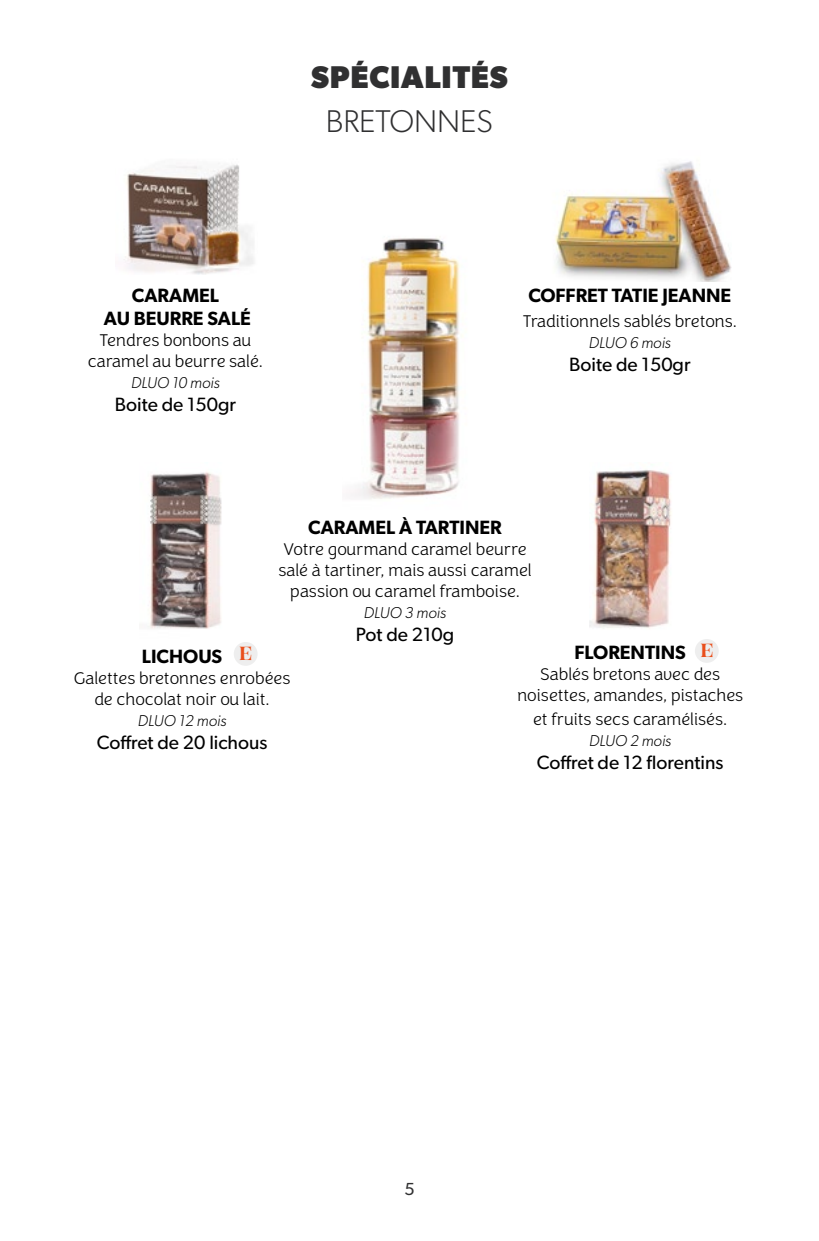
<style>
.page{position:relative;width:819px;height:1241px;background:#fff}
.page>*{position:absolute;margin:0;border:0;box-sizing:border-box;transform-origin:0 0}
.t1{font:700 31.5px "Gibson";letter-spacing:.025em;color:#303031}
.t2{font:300 31.5px "Gibson";color:#303031}
.t3{font:700 21px "Tenez";color:#e94e1b}
.t4{font:19.25px "Gibson";color:#000}
.t5{font:600 19.25px/23.1px "Gibson";color:#000;text-align:center}
.t6{font:200 17.5px/21px "Congenial";color:#000;text-align:center}
.t7{font:17.5px "Gibson";color:#303031}
.t8{font:italic 300 15.75px "Gibson";color:#000}
</style>
<div class="page">
<img style="left:589px;top:470px;width:82px;height:159px">
<img style="left:148px;top:472px;width:74px;height:157px">
<img style="left:124px;top:164px;width:130px;height:111px">
<img style="left:555px;top:161px;width:176px;height:121px">
<img style="left:351px;top:238px;width:112px;height:261px">
<div style="left:234px;top:642px;width:23px;height:23px;background:#eee;border-radius:50%"></div>
<div style="left:694px;top:639px;width:24px;height:23px;background:#eee;border-radius:50%"></div>
<h1 class="t1" style="left:311px;top:58px;width:198px">SPÉCIALITÉS</h1>
<h1 class="t2" style="left:326px;top:102px;width:168px">BRETONNES</h1>
<p class="t5" style="left:104px;top:283px;width:148px">CARAMEL<br>AU BEURRE SALÉ</p>
<p class="t6" style="left:88px;top:330px;width:177px">Tendres bonbons au caramel au beurre salé.</p>
<p class="t8" style="left:131px;top:373px;width:90px">DLUO 10 mois</p>
<p class="t4" style="left:115px;top:393px;width:123px">Boite de 150gr</p>
<p class="t5" style="left:528px;top:283px;width:204px">COFFRET TATIE JEANNE</p>
<p class="t6" style="left:522px;top:311px;width:216px">Traditionnels sablés bretons.</p>
<p class="t8" style="left:588px;top:333px;width:84px">DLUO 6 mois</p>
<p class="t4" style="left:569px;top:353px;width:123px">Boite de 150gr</p>
<p class="t5" style="left:308px;top:515px;width:195px">CARAMEL À TARTINER</p>
<p class="t6" style="left:278px;top:538px;width:255px">Votre gourmand caramel beurre salé à tartiner, mais aussi caramel passion ou caramel framboise.</p>
<p class="t8" style="left:364px;top:603px;width:84px">DLUO 3 mois</p>
<p class="t4" style="left:356px;top:623px;width:100px">Pot de 210g</p>
<p class="t3" style="left:239px;top:639px;width:15px">E</p>
<p class="t3" style="left:700px;top:636px;width:15px">E</p>
<p class="t5" style="left:574px;top:640px;width:113px">FLORENTINS</p>
<p class="t6" style="left:517px;top:664px;width:228px">Sablés bretons avec des noisettes, amandes, pistaches</p>
<p class="t6" style="left:533px;top:708px;width:196px">et fruits secs caramélisés.</p>
<p class="t8" style="left:589px;top:730px;width:84px">DLUO 2 mois</p>
<p class="t4" style="left:536px;top:750px;width:188px">Coffret de 12 florentins</p>
<p class="t5" style="left:142px;top:643px;width:82px">LICHOUS</p>
<p class="t6" style="left:74px;top:667px;width:218px">Galettes bretonnes enrobées de chocolat noir ou lait.</p>
<p class="t8" style="left:138px;top:710px;width:90px">DLUO 12 mois</p>
<p class="t4" style="left:97px;top:730px;width:172px">Coffret de 20 lichous</p>
<p class="t7" style="left:404px;top:1178px;width:12px">5</p>
</div>
